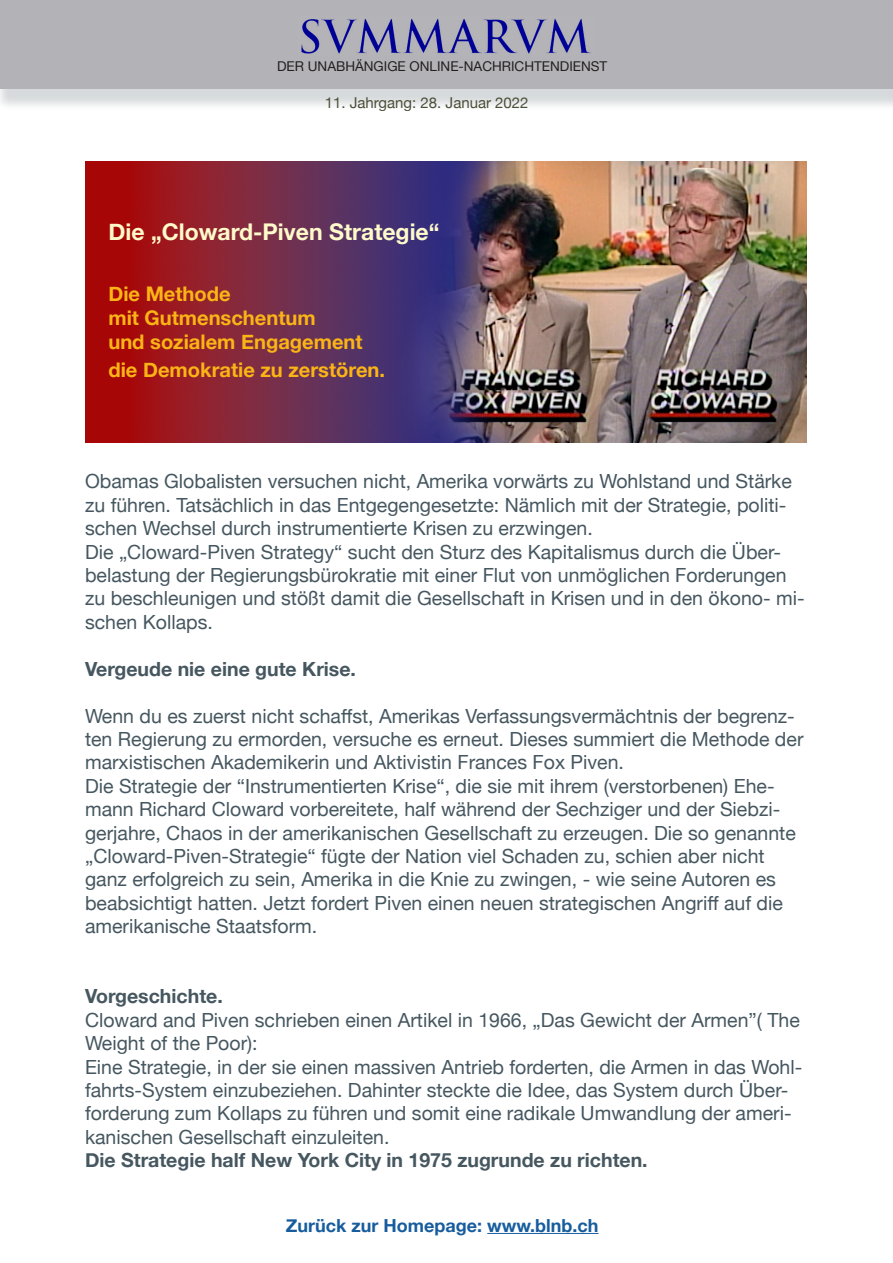
<style>
.page{position:relative;width:893px;height:1263px;background:#fff}
.page>*{position:absolute;margin:0;border:0;box-sizing:border-box;transform-origin:0 0}
.t1{font:700 22.95px "Helvetica Neue";color:#fffaca}
.t2{font:700 20.1px "Helvetica Neue";color:#fbb416}
.t3{font:19.5px/23.4px "Helvetica Neue";color:#465760}
.t4{font:700 19.5px "Helvetica Neue";color:#465760}
.t5{font:700 18px "Helvetica Neue";color:#175d9e}
.t6{font:15px "Helvetica Neue";color:#4a4f37}
.t7{font:13.5px "Helvetica Neue";color:#231f20}
</style>
<div class="page">
<div style="left:0;top:6px;width:893px;height:105px;background:#465760;opacity:.22"></div>
<div style="left:0;top:0;width:893px;height:88px;background:#b3b3b7"></div>
<img style="left:301px;top:19px;width:290px;height:35px">
<hr style="left:487px;top:1233px;width:112px;height:1px;background:#175d9e">
<img style="left:85px;top:162px;width:722px;height:280px">
<p class="t7" style="left:277px;top:57px;width:332px">DER UNABHÄNGIGE ONLINE-NACHRICHTENDIENST</p>
<p class="t6" style="left:325px;top:92px;width:205px">11. Jahrgang: 28. Januar 2022</p>
<p class="t1" style="left:108px;top:214px;width:333px">Die „Cloward-Piven Strategie“</p>
<p class="t2" style="left:108px;top:278px;width:124px">Die Methode</p>
<p class="t2" style="left:108px;top:302px;width:209px">mit Gutmenschentum</p>
<p class="t2" style="left:108px;top:326px;width:256px">und sozialem Engagement</p>
<p class="t2" style="left:108px;top:354px;width:278px">die Demokratie zu zerstören.</p>
<p class="t3" style="left:85px;top:471px;width:708px">Obamas Globalisten versuchen nicht, Amerika vorwärts zu Wohlstand und Stärke zu führen. Tatsächlich in das Entgegengesetzte: Nämlich mit der Strategie, politi&shy;schen Wechsel durch instrumentierte Krisen zu erzwingen.</p>
<p class="t3" style="left:85px;top:541px;width:721px">Die „Cloward-Piven Strategy“ sucht den Sturz des Kapitalismus durch die Über&shy;belastung der Regierungsbürokratie mit einer Flut von unmöglichen Forderungen zu beschleunigen und stößt damit die Gesellschaft in Krisen und in den ökono- mi&shy;schen Kollaps.</p>
<p class="t4" style="left:85px;top:653px;width:272px">Vergeude nie eine gute Krise.</p>
<p class="t3" style="left:85px;top:705px;width:720px">Wenn du es zuerst nicht schaffst, Amerikas Verfassungsvermächtnis der begrenz&shy;ten Regierung zu ermorden, versuche es erneut. Dieses summiert die Methode der marxistischen Akademikerin und Aktivistin Frances Fox Piven.</p>
<p class="t3" style="left:85px;top:775px;width:712px">Die Strategie der “Instrumentierten Krise“, die sie mit ihrem (verstorbenen) Ehe&shy;mann Richard Cloward vorbereitete, half während der Sechziger und der Siebzi&shy;gerjahre, Chaos in der amerikanischen Gesellschaft zu erzeugen. Die so genannte „Cloward-Piven-Strategie“ fügte der Nation viel Schaden zu, schien aber nicht ganz erfolgreich zu sein, Amerika in die Knie zu zwingen, - wie seine Autoren es beabsichtigt hatten. Jetzt fordert Piven einen neuen strategischen Angriff auf die amerikanische Staatsform.</p>
<p class="t4" style="left:85px;top:981px;width:139px">Vorgeschichte.</p>
<p class="t3" style="left:85px;top:1009px;width:716px">Cloward and Piven schrieben einen Artikel in 1966, „Das Gewicht der Armen”( The<br>Weight of the Poor):</p>
<p class="t3" style="left:85px;top:1056px;width:719px">Eine Strategie, in der sie einen massiven Antrieb forderten, die Armen in das Wohl&shy;fahrts-System einzubeziehen. Dahinter steckte die Idee, das System durch Über&shy;forderung zum Kollaps zu führen und somit eine radikale Umwandlung der ameri&shy;kanischen Gesellschaft einzuleiten.</p>
<p class="t4" style="left:85px;top:1145px;width:564px">Die Strategie half New York City in 1975 zugrunde zu richten.</p>
<p class="t5" style="left:286px;top:1211px;width:314px">Zurück zur Homepage: www.blnb.ch</p>
</div>
